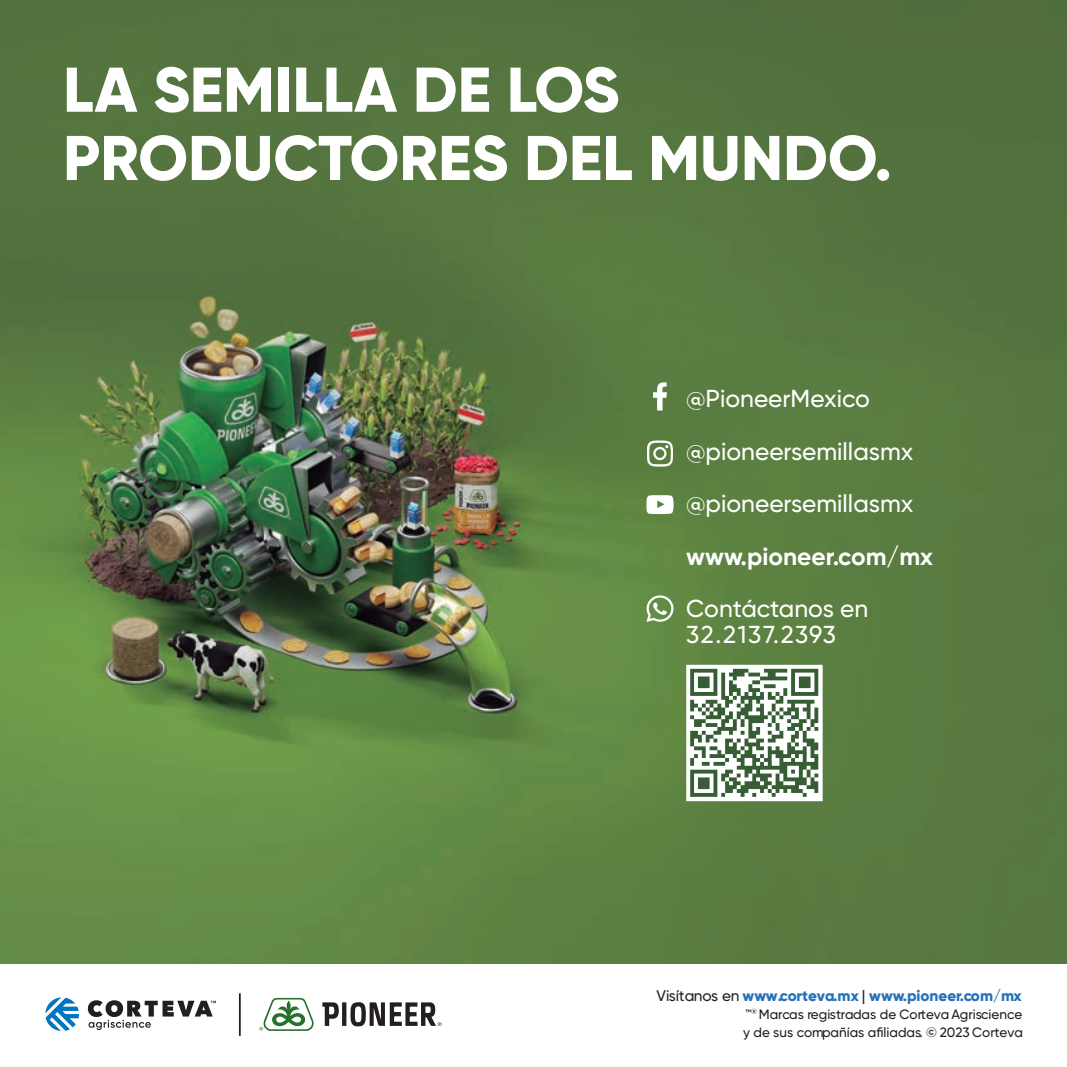
<style>
.page{position:relative;width:1067px;height:1067px;background:#fff}
.page>*{position:absolute;margin:0;border:0;box-sizing:border-box;transform-origin:0 0}
.t1{font:800 63px/68.2px "Gilroy";color:#fff}
.t2{font:500 24.5px "Gilroy";color:#fff}
.t3{font:700 24.5px "Gilroy";color:#fff}
.t4{font:500 24.5px "Gilroy";letter-spacing:.065em;color:#fff}
.t5{font:800 15.4px "Gilroy";color:#2472ba}
.t6{font:500 13.47px/18px "Gilroy";color:#231f20}
.s1{font-weight:500;color:#231f20}
</style>
<div class="page">
<img style="left:0;top:0;width:1067px;height:963px">
<svg style="left:646px;top:440px;width:27px;height:27px"></svg>
<svg style="left:646px;top:595px;width:27px;height:27px"></svg>
<svg style="left:653px;top:383px;width:14px;height:27px"></svg>
<svg style="left:646px;top:495px;width:28px;height:19px"></svg>
<svg style="left:45px;top:997px;width:34px;height:34px"></svg>
<svg style="left:88px;top:1000px;width:128px;height:30px"></svg>
<hr style="left:239px;top:993px;width:2px;height:42px;background:#231f20">
<svg style="left:322px;top:1002px;width:17px;height:23px"></svg>
<svg style="left:342px;top:1002px;width:4px;height:23px"></svg>
<svg style="left:350px;top:1002px;width:91px;height:24px"></svg>
<svg style="left:259px;top:997px;width:55px;height:34px"></svg>
<svg style="left:684px;top:663px;width:140px;height:140px"></svg>
<p class="t1" style="left:63px;top:55px;width:830px">LA SEMILLA DE LOS<br>PRODUCTORES DEL MUNDO.</p>
<p class="t2" style="left:686px;top:383px;width:185px">@PioneerMexico</p>
<p class="t2" style="left:686px;top:436px;width:229px">@pioneersemillasmx</p>
<p class="t2" style="left:686px;top:488px;width:229px">@pioneersemillasmx</p>
<p class="t3" style="left:686px;top:541px;width:248px">www.pioneer.com/mx</p>
<p class="t2" style="left:686px;top:593px;width:183px">Contáctanos en</p>
<p class="t4" style="left:686px;top:620px;width:151px">32.2137.2393</p>
<p class="t5" style="left:656px;top:986px;width:366px"><span class="s1">Visítanos en</span> www.corteva.mx <span class="s1">|</span> www.pioneer.com/mx</p>
<p class="t6" style="left:743px;top:1005px;width:281px">™<sup>®</sup> Marcas registradas de Corteva Agriscience y de sus compañías afiliadas. © 2023 Corteva</p>
</div>
